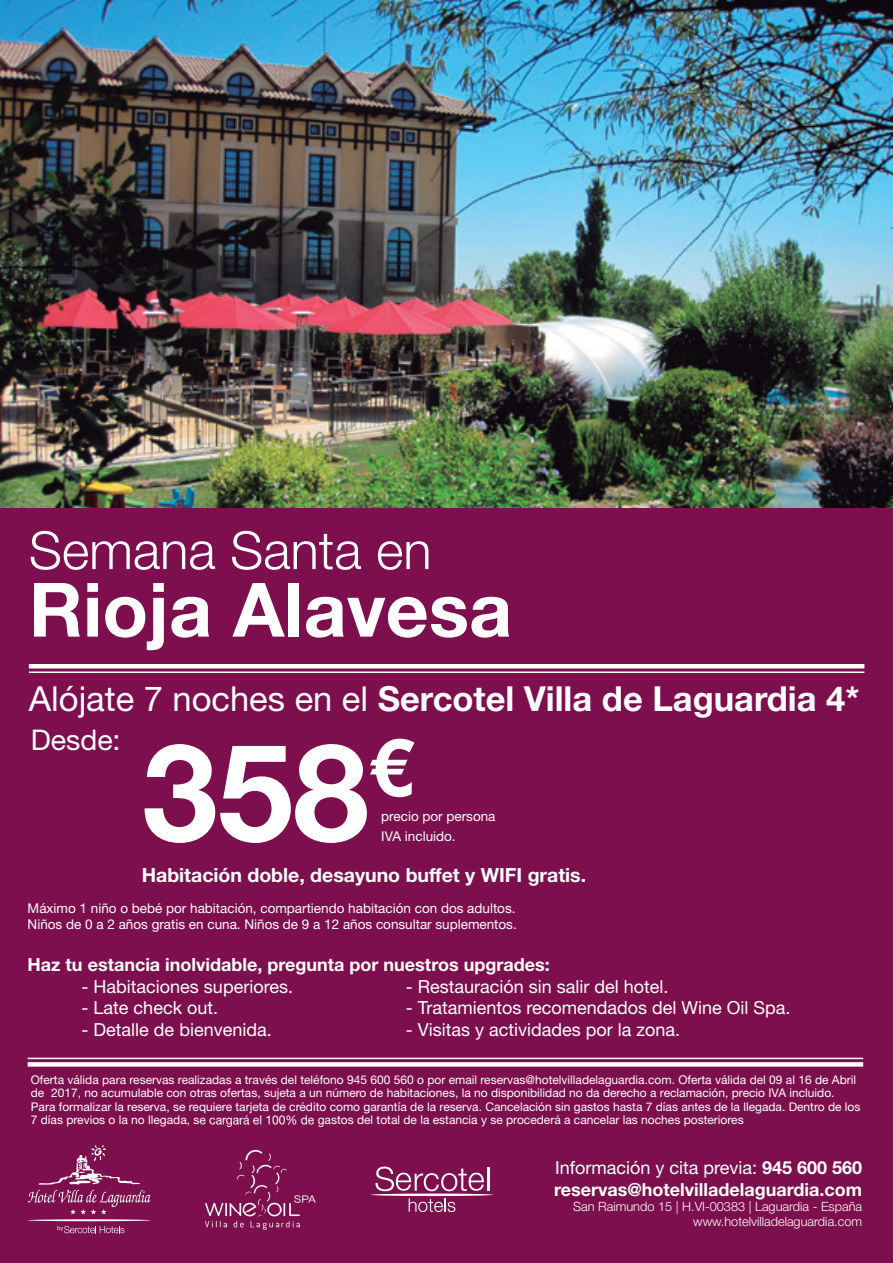
<style>
.page{position:relative;width:893px;height:1263px;background:#fff}
.page>*{position:absolute;margin:0;border:0;box-sizing:border-box;transform-origin:0 0}
.t1{font:700 135.9px "Helvetica Neue LT Std";color:#fff}
.t2{font:700 75px "Helvetica Neue LT Std";color:#fff}
.t3{font:300 52.5px "Helvetica Neue LT Std";color:#fff}
.t4{font:700 34.5px "Helvetica Neue LT Std";color:#fff}
.t5{font:28.5px "Helvetica Neue LT Std";color:#fff}
.t6{font:700 19.5px "Helvetica Neue LT Std";color:#fff}
.t7{font:18px "Helvetica Neue LT Std";color:#fff}
.t8{font:700 18px/21.6px "Helvetica Neue LT Std";color:#fff}
.t9{font:13.5px/16.2px "Helvetica Neue LT Std";color:#fff}
.t10{font:300 12.75px/15.3px "Helvetica Neue LT Std";color:#fff;text-align:right}
.t11{font:12px/13.5px "Helvetica Neue LT Std";color:#fff}
.s1{font-weight:400}
</style>
<div class="page">
<img style="left:0;top:1px;width:893px;height:507px">
<div style="left:0;top:508px;width:893px;height:755px;background:#7d0f4e"></div>
<hr style="left:29px;top:664px;width:835px;height:4px;background:#fff">
<hr style="left:29px;top:671px;width:835px;height:2px;background:#fff">
<hr style="left:28px;top:1058px;width:835px;height:1px;background:#fff">
<div style="left:28px;top:1062px;width:835px;height:5px;background:#fff"></div>
<svg style="left:28px;top:1145px;width:123px;height:69px"></svg>
<hr style="left:28px;top:1219px;width:123px;height:2px;background:#fff;border-radius:50%">
<svg style="left:57px;top:1226px;width:67px;height:7px"></svg>
<hr style="left:371px;top:1193px;width:122px;height:3px;background:#fff;border-radius:50%">
<svg style="left:375px;top:1166px;width:109px;height:25px"></svg>
<hr style="left:487px;top:1167px;width:2px;height:24px;background:#fff">
<svg style="left:409px;top:1198px;width:46px;height:14px"></svg>
<img style="left:201px;top:1124px;width:121px;height:106px">
<h3 class="t3" style="left:29px;top:518px;width:404px">Semana Santa en</h3>
<h2 class="t2" style="left:29px;top:563px;width:485px">Rioja Alavesa</h2>
<h3 class="t4" style="left:29px;top:677px;width:832px"><span class="s1">Alójate 7 noches en el</span> Sercotel Villa de Laguardia 4*</h3>
<h1 class="t1" style="left:142px;top:708px;width:272px">358<sup>€</sup></h1>
<h3 class="t5" style="left:31px;top:723px;width:91px">Desde:</h3>
<p class="t9" style="left:381px;top:806px;width:116px;line-height:19.5px">precio por persona<br>IVA incluido.</p>
<h3 class="t6" style="left:142px;top:863px;width:446px">Habitación doble, desayuno buffet y WIFI gratis.</h3>
<p class="t9" style="left:28px;top:900px;width:491px">Máximo 1 niño o bebé por habitación, compartiendo habitación con dos adultos.<br>Niños de 0 a 2 años gratis en cuna. Niños de 9 a 12 años consultar suplementos.</p>
<h3 class="t8" style="left:28px;top:953px;width:524px">Haz tu estancia inolvidable, pregunta por nuestros upgrades:</h3>
<h3 class="t7" style="left:82px;top:975px;width:213px">- Habitaciones superiores.</h3>
<h3 class="t7" style="left:406px;top:975px;width:264px">- Restauración sin salir del hotel.</h3>
<h3 class="t7" style="left:82px;top:997px;width:138px">- Late check out.</h3>
<h3 class="t7" style="left:406px;top:997px;width:386px">- Tratamientos recomendados del Wine Oil Spa.</h3>
<h3 class="t7" style="left:82px;top:1019px;width:192px">- Detalle de bienvenida.</h3>
<h3 class="t7" style="left:406px;top:1019px;width:276px">- Visitas y actividades por la zona.</h3>
<p class="t11" style="left:31px;top:1073px;width:831px">Oferta válida para reservas realizadas a través del teléfono 945 600 560 o por email reservas@hotelvilladelaguardia.com. Oferta válida del 09 al 16 de Abril de 2017, no acumulable con otras ofertas, sujeta a un número de habitaciones, la no disponibilidad no da derecho a reclamación, precio IVA incluido.<br>Para formalizar la reserva, se requiere tarjeta de crédito como garantía de la reserva. Cancelación sin gastos hasta 7 días antes de la llegada. Dentro de los 7 días previos o la no llegada, se cargará el 100% de gastos del total de la estancia y se procederá a cancelar las noches posteriores</p>
<h3 class="t8" style="left:554px;top:1156px;width:309px"><span class="s1">Información y cita previa:</span> 945 600 560 reservas@hotelvilladelaguardia.com</h3>
<p class="t10" style="left:573px;top:1198px;width:290px">San Raimundo 15 | H.VI-00383 | Laguardia - España www.hotelvilladelaguardia.com</p>
</div>
